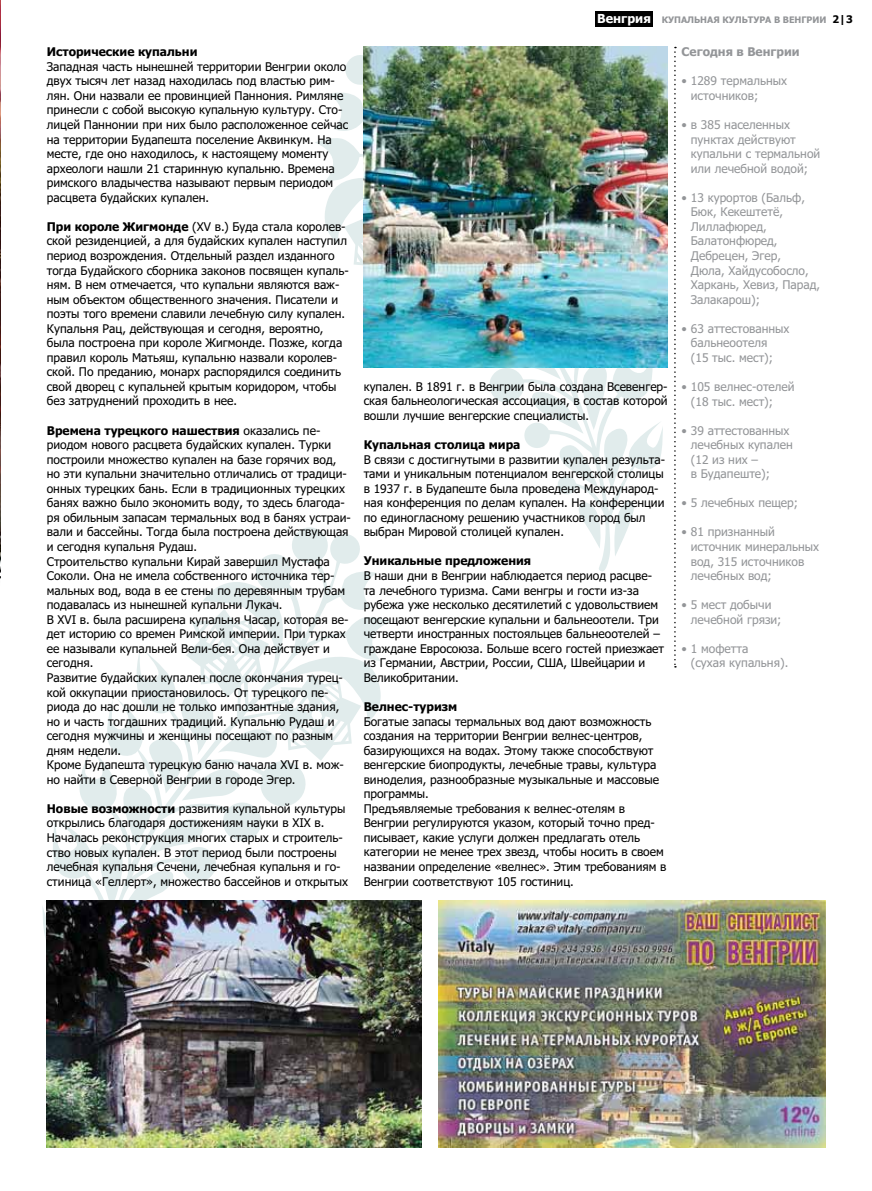
<style>
.page{position:relative;width:872px;height:1191px;background:#fff}
.page>*{position:absolute;margin:0;border:0;box-sizing:border-box;transform-origin:0 0}
.t1{font:12px/14.5px "Tahoma";color:#000}
.t2{font:12px/14.5px "Tahoma";color:#939598}
.t3{font:700 12px "Tahoma";color:#000}
.t4{font:700 12px "Tahoma";color:#939598}
.t5{font:700 9px "Tahoma";color:#939598}
.s1{font-weight:700}
.s2{font-size:12.45px;color:#fff}
.s3{font-size:10.5px;color:#000}
</style>
<div class="page">
<svg style="left:203px;top:582px;width:187px;height:141px"></svg>
<svg style="left:42px;top:609px;width:319px;height:426px"></svg>
<svg style="left:345px;top:46px;width:107px;height:33px"></svg>
<svg style="left:253px;top:130px;width:410px;height:464px"></svg>
<img style="left:0;top:0;width:1px;height:488px">
<img style="left:0;top:488px;width:1px;height:98px">
<svg style="left:674px;top:47px;width:2px;height:620px"></svg>
<div style="left:595px;top:12px;width:58px;height:15px;background:#000"></div>
<img style="left:364px;top:47px;width:304px;height:320px">
<img style="left:438px;top:900px;width:387px;height:247px">
<img style="left:47px;top:900px;width:374px;height:247px">
<p class="t3" style="left:47px;top:43px;width:152px">Исторические купальни</p>
<p class="t1" style="left:47px;top:59px;width:303px">Западная часть нынешней территории Венгрии около двух тысяч лет назад находилась под властью рим&shy;лян. Они назвали ее провинцией Паннония. Римляне принесли с собой высокую купальную культуру. Сто&shy;лицей Паннонии при них было расположенное сейчас на территории Будапешта поселение Аквинкум. На месте, где оно находилось, к настоящему моменту археологи нашли 21 старинную купальню. Времена римского владычества называют первым периодом расцвета будайских купален.</p>
<p class="t1" style="left:47px;top:219px;width:304px"><span class="s1">При короле Жигмонде</span> (ХV в.) Буда стала королев&shy;ской резиденцией, а для будайских купален наступил период возрождения. Отдельный раздел изданного тогда Будайского сборника законов посвящен купаль&shy;ням. В нем отмечается, что купальни являются важ&shy;ным объектом общественного значения. Писатели и поэты того времени славили лечебную силу купален.<br>Купальня Рац, действующая и сегодня, вероятно, была построена при короле Жигмонде. Позже, когда правил король Матьяш, купальню назвали королев&shy;ской. По преданию, монарх распорядился соединить свой дворец с купальней крытым коридором, чтобы без затруднений проходить в нее.</p>
<p class="t1" style="left:47px;top:422px;width:305px"><span class="s1">Времена турецкого нашествия</span> оказались пе&shy;риодом нового расцвета будайских купален. Турки построили множество купален на базе горячих вод, но эти купальни значительно отличались от традици&shy;онных турецких бань. Если в традиционных турецких банях важно было экономить воду, то здесь благода&shy;ря обильным запасам термальных вод в банях устраи&shy;вали и бассейны. Тогда была построена действующая и сегодня купальня Рудаш.<br>Строительство купальни Кирай завершил Мустафа Соколи. Она не имела собственного источника тер&shy;мальных вод, вода в ее стены по деревянным трубам подавалась из нынешней купальни Лукач.<br>В ХVI в. была расширена купальня Часар, которая ве&shy;дет историю со времен Римской империи. При турках ее называли купальней Вели-бея. Она действует и сегодня.<br>Развитие будайских купален после окончания турец&shy;кой оккупации приостановилось. От турецкого пе&shy;риода до нас дошли не только импозантные здания, но и часть тогдашних традиций. Купальню Рудаш и сегодня мужчины и женщины посещают по разным дням недели.<br>Кроме Будапешта турецкую баню начала ХVI в. мож&shy;но найти в Северной Венгрии в городе Эгер.</p>
<p class="t1" style="left:47px;top:800px;width:303px"><span class="s1">Новые возможности</span> развития купальной культуры открылись благодаря достижениям науки в XIX в.<br>Началась реконструкция многих старых и строитель&shy;ство новых купален. В этот период были построены лечебная купальня Сечени, лечебная купальня и го&shy;стиница «Геллерт», множество бассейнов и открытых</p>
<p class="t5" style="left:597px;top:13px;width:257px"><span class="s2">Венгрия</span> КУПАЛЬНАЯ КУЛЬТУРА В ВЕНГРИИ <span class="s3">2|3</span></p>
<p class="t1" style="left:364px;top:378px;width:305px;text-align:justify">купален. В 1891 г. в Венгрии была создана Всевенгер&shy;ская бальнеологическая ассоциация, в состав которой вошли лучшие венгерские специалисты.</p>
<p class="t3" style="left:364px;top:436px;width:158px">Купальная столица мира</p>
<p class="t1" style="left:364px;top:451px;width:303px">В связи с достигнутыми в развитии купален результа&shy;тами и уникальным потенциалом венгерской столицы в 1937 г. в Будапеште была проведена Международ&shy;ная конференция по делам купален. На конференции по единогласному решению участников город был выбран Мировой столицей купален.</p>
<p class="t3" style="left:364px;top:552px;width:169px">Уникальные предложения</p>
<p class="t1" style="left:364px;top:568px;width:302px">В наши дни в Венгрии наблюдается период расцве&shy;та лечебного туризма. Сами венгры и гости из-за рубежа уже несколько десятилетий с удовольствием посещают венгерские купальни и бальнеоотели. Три четверти иностранных постояльцев бальнеоотелей – граждане Евросоюза. Больше всего гостей приезжает из Германии, Австрии, России, США, Швейцарии и Великобритании.</p>
<p class="t3" style="left:364px;top:698px;width:95px">Велнес-туризм</p>
<p class="t1" style="left:364px;top:713px;width:304px">Богатые запасы термальных вод дают возможность создания на территории Венгрии велнес-центров, базирующихся на водах. Этому также способствуют венгерские биопродукты, лечебные травы, культура виноделия, разнообразные музыкальные и массовые программы.<br>Предъявляемые требования к велнес-отелям в Венгрии регулируются указом, который точно пред&shy;писывает, какие услуги должен предлагать отель категории не менее трех звезд, чтобы носить в своем названии определение «велнес». Этим требованиям в Венгрии соответствуют 105 гостиниц.</p>
<p class="t4" style="left:681px;top:43px;width:120px">Сегодня в Венгрии</p>
<p class="t2" style="left:691px;top:73px;width:98px;text-indent:-9px">• 1289 термальных источников;</p>
<p class="t2" style="left:691px;top:117px;width:131px;text-indent:-9px">• в 385 населенных пунктах действуют купальни с термальной или лечебной водой;</p>
<p class="t2" style="left:691px;top:189px;width:131px;text-indent:-9px">• 13 курортов (Бальф,<br>Бюк, Кекештетё,<br>Лиллафюред,<br>Балатонфюред,<br>Дебрецен, Эгер,<br>Дюла, Хайдусобосло,<br>Харкань, Хевиз, Парад,<br>Залакарош);</p>
<p class="t2" style="left:691px;top:320px;width:100px;text-indent:-9px">• 63 аттестованных бальнеоотеля<br>(15 тыс. мест);</p>
<p class="t2" style="left:691px;top:379px;width:105px;text-indent:-9px">• 105 велнес-отелей (18 тыс. мест);</p>
<p class="t2" style="left:691px;top:422px;width:103px;text-indent:-9px">• 39 аттестованных лечебных купален (12 из них –<br>в Будапеште);</p>
<p class="t2" style="left:681px;top:495px;width:118px">• 5 лечебных пещер;</p>
<p class="t2" style="left:691px;top:524px;width:130px;text-indent:-9px">• 81 признанный источник минеральных вод, 315 источников лечебных вод;</p>
<p class="t2" style="left:691px;top:597px;width:92px;text-indent:-9px">• 5 мест добычи лечебной грязи;</p>
<p class="t2" style="left:691px;top:640px;width:99px;text-indent:-9px">• 1 мофетта<br>(сухая купальня).</p>
</div>
